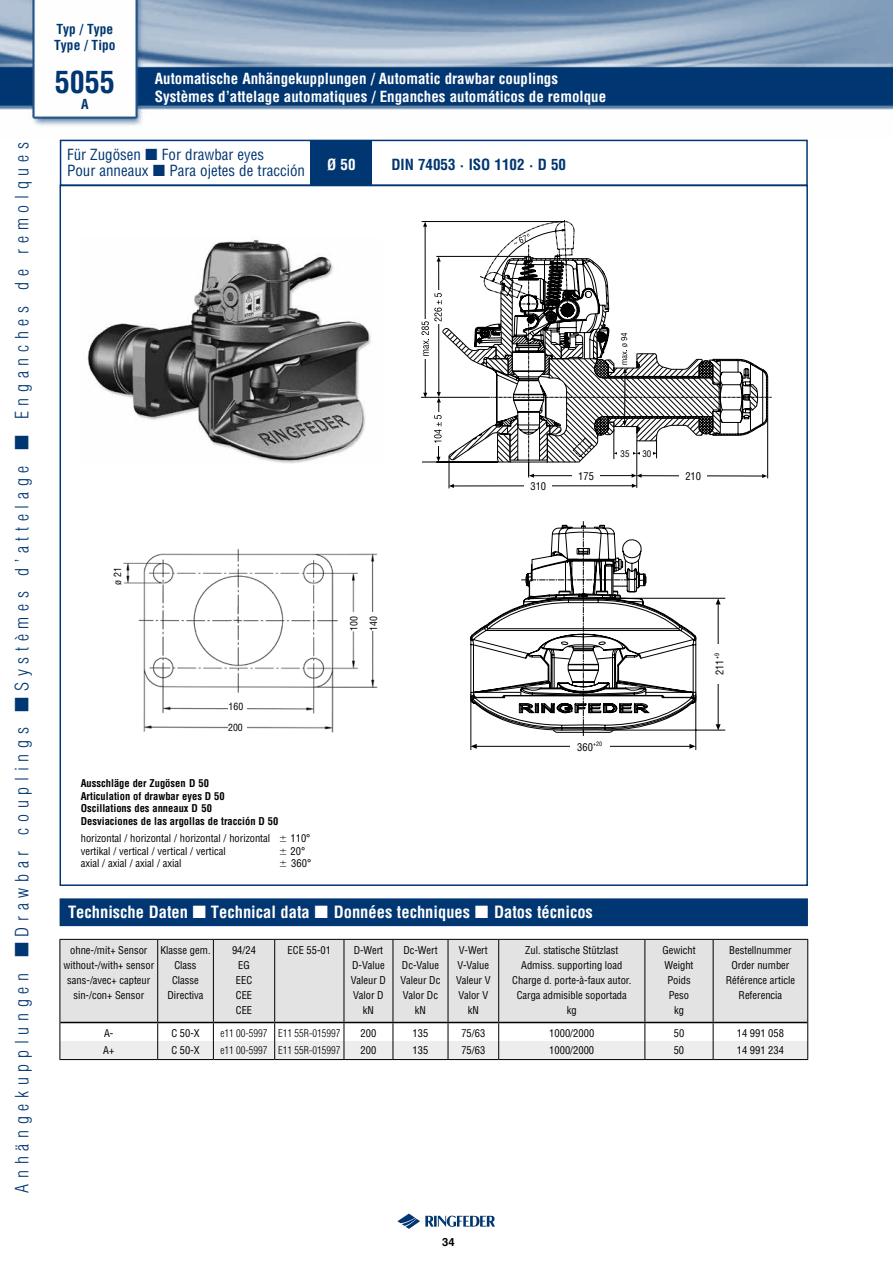
<style>
.page{position:relative;width:893px;height:1263px;background:#fff}
.page>*{position:absolute;margin:0;border:0;box-sizing:border-box;transform-origin:0 0}
.t1{font:700 condensed 30px "Helvetica LT";color:#003671}
.t2{font:300 condensed 18px "Helvetica LT";letter-spacing:.315em;color:#003671}
.t3{font:700 condensed 16.5px "Helvetica LT";color:#fff}
.t4{font:700 condensed 15px/18px "Helvetica LT";color:#fff}
.t5{font:condensed 15px "Helvetica LT";color:#003671}
.t6{font:700 condensed 15px "Helvetica LT";color:#003671}
.t7{font:700 condensed 13.5px/16.2px "Helvetica LT";color:#003671}
.t8{font:700 11.25px "Helvetica";color:#000}
.t9{font:condensed 10.5px/15px "Helvetica LT";color:#000;text-align:center}
.t10{font:700 condensed 10.5px/12.6px "Helvetica LT";color:#000}
.t11{font:300 condensed 10.5px "Helvetica LT";color:#000}
.t12{font:condensed 9.75px/20.5px "Helvetica LT";color:#000}
.t13{font:condensed 9px "Helvetica LT";color:#000}
.s1{font-family:"European Pi Three";font-weight:400;font-stretch:normal}
.s2{font-family:"European Pi Three";font-stretch:normal}
.s3{font-family:"Mathematical Pi One";font-stretch:normal}
</style>
<div class="page">
<img style="left:0;top:0;width:893px;height:126px">
<svg style="left:397px;top:1213px;width:98px;height:16px"></svg>
<img style="left:87px;top:240px;width:284px;height:224px">
<svg style="left:421px;top:220px;width:347px;height:269px"></svg>
<div style="left:679px;top:470px;width:28px;height:15px;background:#fff"></div>
<div style="left:572px;top:470px;width:28px;height:14px;background:#fff"></div>
<div style="left:524px;top:480px;width:28px;height:14px;background:#fff"></div>
<div style="left:618px;top:448px;width:15px;height:13px;background:#fff"></div>
<div style="left:640px;top:448px;width:13px;height:13px;background:#fff"></div>
<svg style="left:470px;top:521px;width:256px;height:229px"></svg>
<svg style="left:716px;top:598px;width:5px;height:6px"></svg>
<svg style="left:716px;top:724px;width:5px;height:6px"></svg>
<hr style="left:476px;top:746px;width:214px;height:1px;background:#000">
<svg style="left:471px;top:744px;width:6px;height:5px"></svg>
<svg style="left:689px;top:744px;width:7px;height:5px"></svg>
<div style="left:570px;top:741px;width:40px;height:15px;background:#fff"></div>
<div style="left:714px;top:644px;width:15px;height:40px;background:#fff"></div>
<img style="left:123px;top:549px;width:255px;height:184px">
<div style="left:229px;top:703px;width:18px;height:12px;background:#fff"></div>
<div style="left:228px;top:723px;width:19px;height:12px;background:#fff"></div>
<div style="left:350px;top:612px;width:12px;height:19px;background:#fff"></div>
<div style="left:369px;top:612px;width:12px;height:19px;background:#fff"></div>
<div style="left:310px;top:140px;width:62px;height:45px;background:#003671"></div>
<div style="left:60px;top:140px;width:748px;height:46px;border:2px solid #003671"></div>
<div style="left:60px;top:898px;width:748px;height:28px;background:#003671"></div>
<div style="left:61px;top:940px;width:746px;height:82px;background:#e3e3e3"></div>
<hr style="left:60px;top:939px;width:98px;height:1px;background:#000">
<hr style="left:60px;top:940px;width:1px;height:82px;background:#000">
<hr style="left:158px;top:939px;width:55px;height:1px;background:#000">
<hr style="left:157px;top:940px;width:1px;height:82px;background:#000">
<hr style="left:213px;top:939px;width:62px;height:1px;background:#000">
<hr style="left:213px;top:940px;width:1px;height:82px;background:#000">
<hr style="left:275px;top:939px;width:69px;height:1px;background:#000">
<hr style="left:274px;top:940px;width:1px;height:82px;background:#000">
<hr style="left:344px;top:939px;width:49px;height:1px;background:#000">
<hr style="left:344px;top:940px;width:1px;height:82px;background:#000">
<hr style="left:393px;top:939px;width:55px;height:1px;background:#000">
<hr style="left:393px;top:940px;width:1px;height:82px;background:#000">
<hr style="left:448px;top:939px;width:51px;height:1px;background:#000">
<hr style="left:448px;top:940px;width:1px;height:82px;background:#000">
<hr style="left:499px;top:939px;width:146px;height:1px;background:#000">
<hr style="left:498px;top:940px;width:1px;height:82px;background:#000">
<hr style="left:645px;top:939px;width:68px;height:1px;background:#000">
<hr style="left:644px;top:940px;width:1px;height:82px;background:#000">
<hr style="left:713px;top:939px;width:95px;height:1px;background:#000">
<hr style="left:713px;top:940px;width:1px;height:82px;background:#000">
<hr style="left:807px;top:940px;width:1px;height:82px;background:#000">
<svg style="left:60px;top:1022px;width:748px;height:37px"></svg>
<hr style="left:60px;top:1059px;width:98px;height:1px;background:#000">
<hr style="left:158px;top:1059px;width:55px;height:1px;background:#000">
<hr style="left:213px;top:1059px;width:62px;height:1px;background:#000">
<hr style="left:275px;top:1059px;width:69px;height:1px;background:#000">
<hr style="left:344px;top:1059px;width:49px;height:1px;background:#000">
<hr style="left:393px;top:1059px;width:55px;height:1px;background:#000">
<hr style="left:448px;top:1059px;width:51px;height:1px;background:#000">
<hr style="left:499px;top:1059px;width:146px;height:1px;background:#000">
<hr style="left:645px;top:1059px;width:68px;height:1px;background:#000">
<hr style="left:713px;top:1059px;width:95px;height:1px;background:#000">
<hr style="left:60px;top:1022px;width:98px;height:1px;background:#000">
<hr style="left:158px;top:1022px;width:55px;height:1px;background:#000">
<hr style="left:213px;top:1022px;width:62px;height:1px;background:#000">
<hr style="left:275px;top:1022px;width:69px;height:1px;background:#000">
<hr style="left:344px;top:1022px;width:49px;height:1px;background:#000">
<hr style="left:393px;top:1022px;width:55px;height:1px;background:#000">
<hr style="left:448px;top:1022px;width:51px;height:1px;background:#000">
<hr style="left:499px;top:1022px;width:146px;height:1px;background:#000">
<hr style="left:645px;top:1022px;width:68px;height:1px;background:#000">
<hr style="left:713px;top:1022px;width:94px;height:1px;background:#000">
<h2 class="t2" style="left:11px;top:1193px;width:1052px;rotate:-90deg">Anhängekupplungen <span class="s1">M</span>Drawbar couplings <span class="s1">M</span>Systèmes d’attelage <span class="s1">M</span> Enganches de remolques</h2>
<p class="t7" style="left:54px;top:20px;width:63px">Typ / Type<br>Type / Tipo</p>
<h1 class="t1" style="left:55px;top:63px;width:62px">5055</h1>
<p class="t7" style="left:81px;top:96px;width:9px">A</p>
<h3 class="t5" style="left:67px;top:145px;width:199px">Für Zugösen <span class="s2">M</span> For drawbar eyes</h3>
<h3 class="t4" style="left:155px;top:69px;width:453px">Automatische Anhängekupplungen / Automatic drawbar couplings<br>Systèmes d’attelage automatiques / Enganches automáticos de remolque</h3>
<h3 class="t4" style="left:327px;top:156px;width:30px">Ø 50</h3>
<h3 class="t6" style="left:391px;top:155px;width:176px">DIN 74053 · ISO 1102 · D 50</h3>
<h3 class="t5" style="left:67px;top:161px;width:240px">Pour anneaux <span class="s2">M</span> Para ojetes de tracción</h3>
<p class="t13" style="left:621px;top:448px;width:10px">35</p>
<p class="t13" style="left:642px;top:448px;width:10px">30</p>
<p class="t9" style="left:530px;top:479px;width:17px">310</p>
<p class="t9" style="left:578px;top:469px;width:17px">175</p>
<p class="t9" style="left:685px;top:469px;width:17px">210</p>
<p class="t12" style="left:107px;top:585px;width:19px;rotate:-90deg">ø 21</p>
<p class="t12" style="left:228px;top:696px;width:17px">160<br>200</p>
<p class="t10" style="left:81px;top:777px;width:199px">Ausschläge der Zugösen D 50<br>Articulation of drawbar eyes D 50<br>Oscillations des anneaux D 50<br>Desviaciones de las argollas de tracción D 50</p>
<p class="t9" style="left:81px;top:832px;width:231px;line-height:12.6px;text-align:left">horizontal / horizontal / horizontal / horizontal <span class="s3">6</span> 110° vertikal / vertical / vertical / vertical</p>
<p class="t9" style="left:279px;top:843px;width:28px"><span class="s3">6</span> 20°</p>
<p class="t9" style="left:81px;top:856px;width:102px">axial / axial / axial / axial</p>
<p class="t9" style="left:279px;top:856px;width:34px"><span class="s3">6</span> 360°</p>
<p class="t12" style="left:344px;top:631px;width:16px;line-height:19.5px;rotate:-90deg">100<br>140</p>
<p class="t9" style="left:577px;top:739px;width:26px">360<sup>+20</sup></p>
<h3 class="t3" style="left:68px;top:901px;width:526px">Technische Daten <span class="s1">M</span> Technical data <span class="s1">M</span> Données techniques <span class="s1">M</span> Datos técnicos</h3>
<p class="t9" style="left:712px;top:675px;width:23px;rotate:-90deg">211<sup>+9</sup></p>
<p class="t9" style="left:63px;top:943px;width:92px">ohne-/mit+ Sensor without-/with+ sensor sans-/avec+ capteur sin-/con+ Sensor</p>
<p class="t9" style="left:160px;top:943px;width:52px">Klasse gem.<br>Class<br>Classe<br>Directiva</p>
<p class="t9" style="left:232px;top:943px;width:25px">94/24<br>EG<br>EEC<br>CEE<br>CEE</p>
<p class="t9" style="left:288px;top:943px;width:45px">ECE 55-01</p>
<p class="t9" style="left:351px;top:943px;width:37px">D-Wert<br>D-Value<br>Valeur D<br>Valor D kN</p>
<p class="t9" style="left:401px;top:943px;width:41px">Dc-Wert<br>Dc-Value<br>Valeur Dc<br>Valor Dc kN</p>
<p class="t9" style="left:456px;top:943px;width:36px">V-Wert<br>V-Value<br>Valeur V<br>Valor V kN</p>
<p class="t9" style="left:512px;top:943px;width:121px">Zul. statische Stützlast<br>Admiss. supporting load<br>Charge d. porte-à-faux autor.<br>Carga admisible soportada kg</p>
<p class="t9" style="left:662px;top:943px;width:35px">Gewicht<br>Weight<br>Poids<br>Peso<br>kg</p>
<p class="t9" style="left:726px;top:943px;width:71px">Bestellnummer<br>Order number<br>Référence article<br>Referencia</p>
<p class="t9" style="left:104px;top:1025px;width:11px">A-</p>
<p class="t9" style="left:171px;top:1025px;width:30px">C 50-X</p>
<p class="t11" style="left:220px;top:1026px;width:122px">e11 00-5997 E11 55R-015997</p>
<p class="t9" style="left:361px;top:1025px;width:17px">200</p>
<p class="t9" style="left:413px;top:1025px;width:17px">135</p>
<p class="t9" style="left:461px;top:1025px;width:25px">75/63</p>
<p class="t9" style="left:549px;top:1025px;width:46px">1000/2000</p>
<p class="t9" style="left:674px;top:1025px;width:12px">50</p>
<p class="t9" style="left:737px;top:1025px;width:49px">14 991 058</p>
<p class="t9" style="left:103px;top:1043px;width:13px">A+</p>
<p class="t9" style="left:171px;top:1043px;width:30px">C 50-X</p>
<p class="t11" style="left:220px;top:1044px;width:122px">e11 00-5997 E11 55R-015997</p>
<p class="t9" style="left:361px;top:1043px;width:17px">200</p>
<p class="t9" style="left:413px;top:1043px;width:17px">135</p>
<p class="t9" style="left:461px;top:1043px;width:25px">75/63</p>
<p class="t9" style="left:549px;top:1043px;width:46px">1000/2000</p>
<p class="t9" style="left:674px;top:1043px;width:12px">50</p>
<p class="t9" style="left:737px;top:1043px;width:49px">14 991 234</p>
<p class="t8" style="left:442px;top:1233px;width:14px">34</p>
</div>
